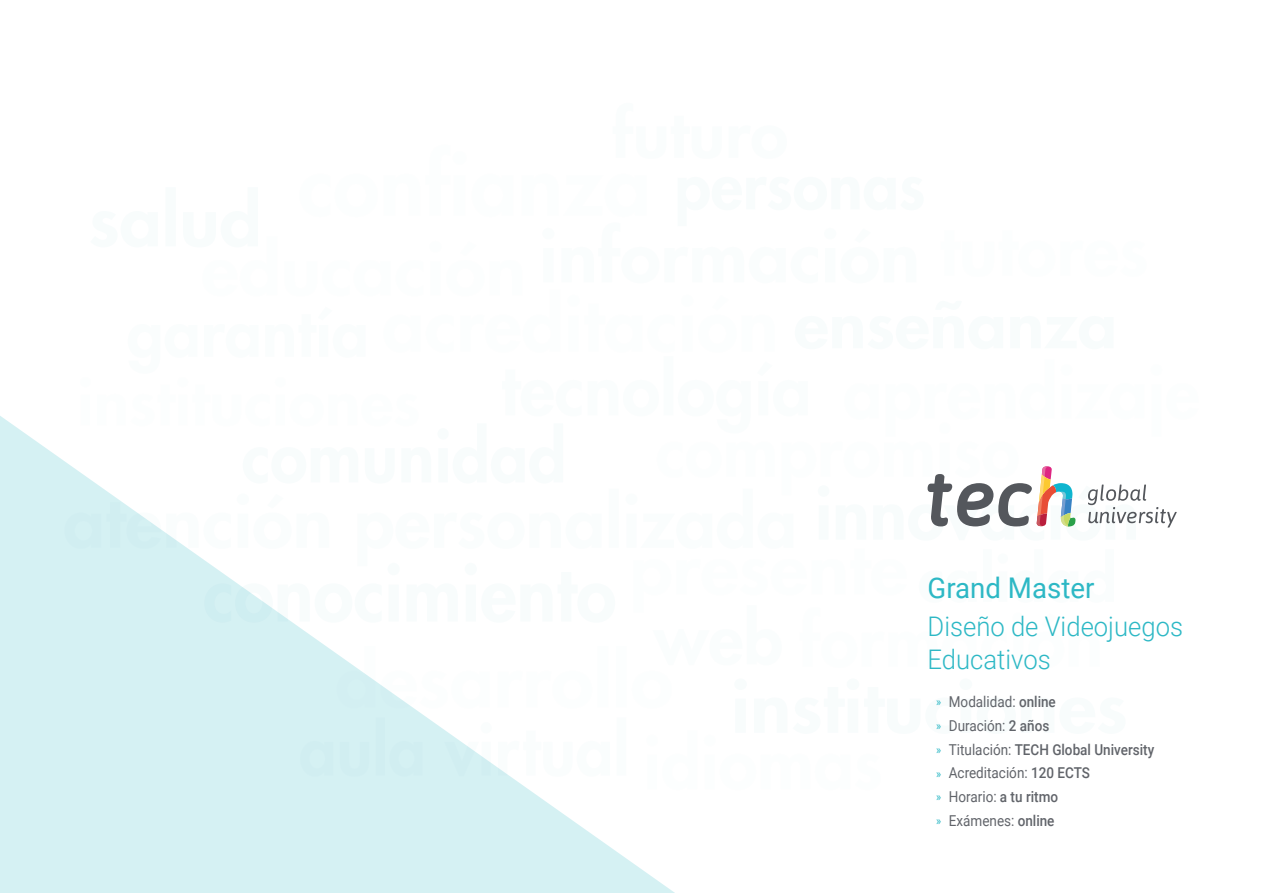
<style>
.page{position:relative;width:1263px;height:893px;background:#fff}
.page>*{position:absolute;margin:0;border:0;box-sizing:border-box;transform-origin:0 0}
.t1{font:28.5px "Roboto";color:#2db8c5}
.t2{font:300 27px/33px "Roboto";color:#2db8c5;scale:.95 1}
.t3{font:15px/23.7px "Roboto";color:#61646a;scale:.9 1}
.s1{font-size:12px;color:#2db8c5}
.s2{font-weight:500}
</style>
<div class="page">
<svg style="left:0;top:416px;width:675px;height:477px;background:#d9f2f4"></svg>
<svg style="left:64px;top:416px;width:1113px;height:374px"></svg>
<h1 class="t1" style="left:927px;top:568px;width:168px">Grand Master</h1>
<h2 class="t2" style="left:927px;top:609px;width:270px">Diseño de Videojuegos<br>Educativos</h2>
<p class="t3" style="left:936px;top:689px;width:244px"><span class="s1">»</span> Modalidad: <span class="s2">online<br></span><span class="s1">»</span> Duración: <span class="s2">2 años<br></span><span class="s1">»</span> Titulación: <span class="s2">TECH Global University </span><span class="s1">»</span> Acreditación: <span class="s2">120 ECTS<br></span><span class="s1">»</span> Horario: <span class="s2">a tu ritmo<br></span><span class="s1">»</span> Exámenes: <span class="s2">online</span></p>
</div>
